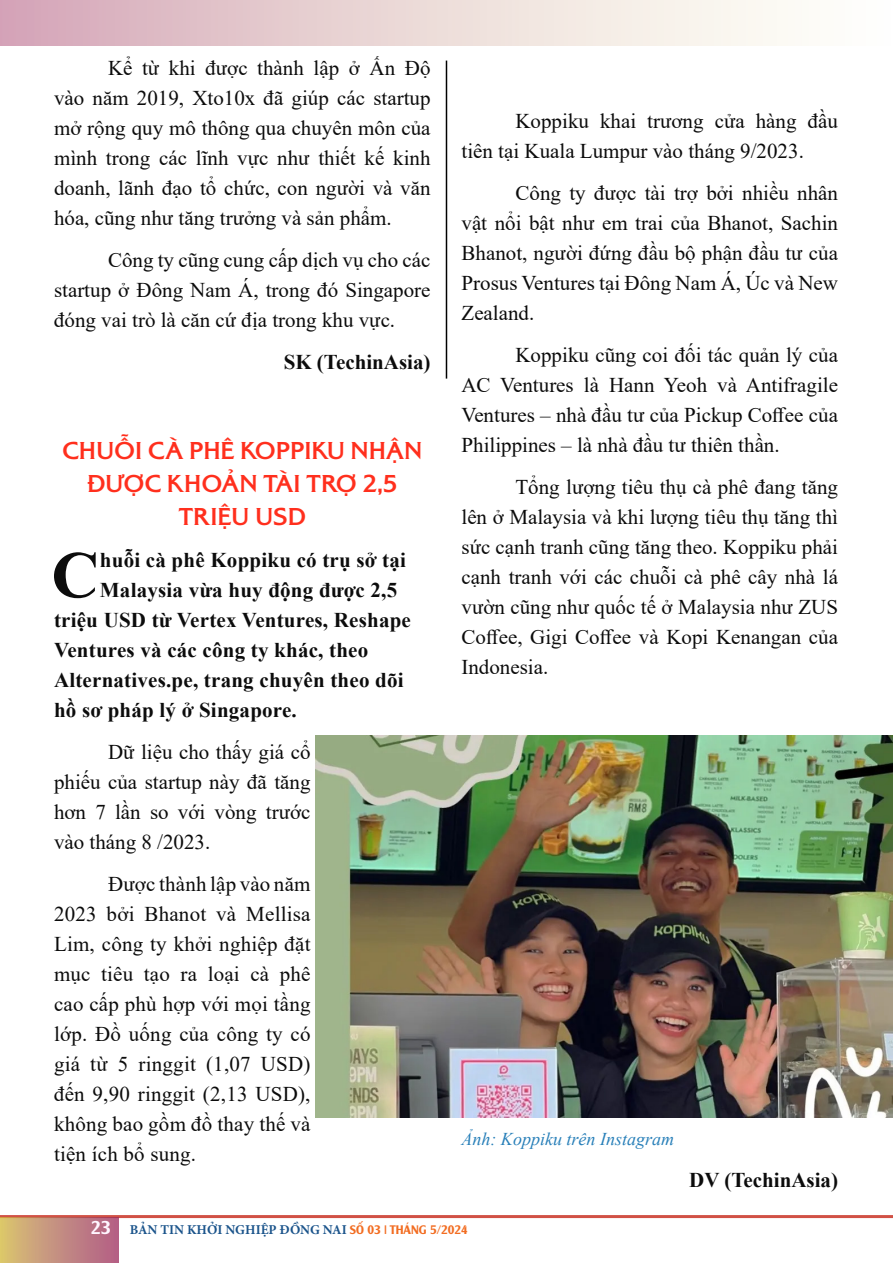
<style>
.page{position:relative;width:893px;height:1263px;background:#fff}
.page>*{position:absolute;margin:0;border:0;box-sizing:border-box;transform-origin:0 0}
.t1{font:700 66.3px "Times New Roman";color:#0c0c0c}
.t2{font:700 25.5px/33px "VL Alexon";letter-spacing:.02em;color:#ff2f1d;text-align:center}
.t3{font:21px/30px "Times New Roman";color:#0c0c0c;text-align:justify}
.t4{font:700 21px "Times New Roman";letter-spacing:.01em;color:#0c0c0c}
.t5{font:italic 18px "Times New Roman";color:#2980b9}
.t6{font:700 13.5px "Minion Pro";color:#1b548b}
.s1{font-family:"UTM Alexander";font-weight:400;font-size:18px;color:#fff6ff}
.s2{font-family:"UTM Alexander";font-weight:400;font-size:12px;color:#f26d22}
</style>
<div class="page">
<div style="left:0;top:0;width:892px;height:46px;background:linear-gradient(to right,#d6abb8,#fffffd)"></div>
<hr style="left:0;top:1215px;width:893px;height:3px;background:#d15145">
<div style="left:0;top:1217px;width:118px;height:46px;background:linear-gradient(to right,#d9c373,#b25d89)"></div>
<img style="left:316px;top:736px;width:577px;height:381px">
<hr style="left:446px;top:61px;width:1px;height:318px;background:#000">
<p class="t3" style="left:54px;top:52px;width:378px;text-indent:54px">Kể từ khi được thành lập ở Ấn Độ vào năm 2019, Xto10x đã giúp các startup mở rộng quy mô thông qua chuyên môn của mình trong các lĩnh vực như thiết kế kinh doanh, lãnh đạo tổ chức, con người và văn hóa, cũng như tăng trưởng và sản phẩm.</p>
<p class="t3" style="left:54px;top:244px;width:378px;text-indent:54px">Công ty cũng cung cấp dịch vụ cho các startup ở Đông Nam Á, trong đó Singapore đóng vai trò là căn cứ địa trong khu vực.</p>
<p class="t4" style="left:284px;top:347px;width:148px">SK (TechinAsia)</p>
<p class="t2" style="left:62px;top:433px;width:361px">CHUỖI CÀ PHÊ KOPPIKU NHẬN<br>ĐƯỢC KHOẢN TÀI TRỢ 2,5<br>TRIỆU USD</p>
<p class="t1" style="left:51px;top:527px;width:49px">C</p>
<p class="t4" style="left:100px;top:545px;width:307px">huỗi cà phê Koppiku có trụ sở tại</p>
<p class="t4" style="left:100px;top:575px;width:299px">Malaysia vừa huy động được 2,5</p>
<p class="t4" style="left:54px;top:605px;width:358px">triệu USD từ Vertex Ventures, Reshape</p>
<p class="t4" style="left:54px;top:635px;width:316px">Ventures và các công ty khác, theo</p>
<p class="t4" style="left:54px;top:665px;width:351px">Alternatives.pe, trang chuyên theo dõi</p>
<p class="t4" style="left:54px;top:695px;width:244px">hồ sơ pháp lý ở Singapore.</p>
<p class="t3" style="left:54px;top:736px;width:258px;text-indent:54px">Dữ liệu cho thấy giá cổ phiếu của startup này đã tăng hơn 7 lần so với vòng trước vào tháng 8 /2023.</p>
<p class="t3" style="left:54px;top:868px;width:258px;text-indent:54px">Được thành lập vào năm 2023 bởi Bhanot và Mellisa Lim, công ty khởi nghiệp đặt mục tiêu tạo ra loại cà phê cao cấp phù hợp với mọi tầng lớp. Đồ uống của công ty có giá từ 5 ringgit (1,07 USD) đến 9,90 ringgit (2,13 USD), không bao gồm đồ thay thế và tiện ích bổ sung.</p>
<p class="t3" style="left:461px;top:105px;width:378px;text-indent:54px">Koppiku khai trương cửa hàng đầu tiên tại Kuala Lumpur vào tháng 9/2023.</p>
<p class="t3" style="left:461px;top:177px;width:378px;text-indent:54px">Công ty được tài trợ bởi nhiều nhân vật nổi bật như em trai của Bhanot, Sachin Bhanot, người đứng đầu bộ phận đầu tư của Prosus Ventures tại Đông Nam Á, Úc và New Zealand.</p>
<p class="t3" style="left:461px;top:339px;width:378px;text-indent:54px">Koppiku cũng coi đối tác quản lý của AC Ventures là Hann Yeoh và Antifragile Ventures – nhà đầu tư của Pickup Coffee của Philippines – là nhà đầu tư thiên thần.</p>
<p class="t3" style="left:461px;top:471px;width:378px;text-indent:54px">Tổng lượng tiêu thụ cà phê đang tăng lên ở Malaysia và khi lượng tiêu thụ tăng thì sức cạnh tranh cũng tăng theo. Koppiku phải cạnh tranh với các chuỗi cà phê cây nhà lá vườn cũng như quốc tế ở Malaysia như ZUS Coffee, Gigi Coffee và Kopi Kenangan của Indonesia.</p>
<p class="t5" style="left:461px;top:1126px;width:214px">Ảnh: Koppiku trên Instagram</p>
<p class="t4" style="left:689px;top:1164px;width:150px">DV (TechinAsia)</p>
<p class="t6" style="left:91px;top:1220px;width:379px"><span class="s1">23</span> BẢN TIN KHỞI NGHIỆP ĐỒNG NAI <span class="s2">SỐ 03 | THÁNG 5/2024</span></p>
</div>
